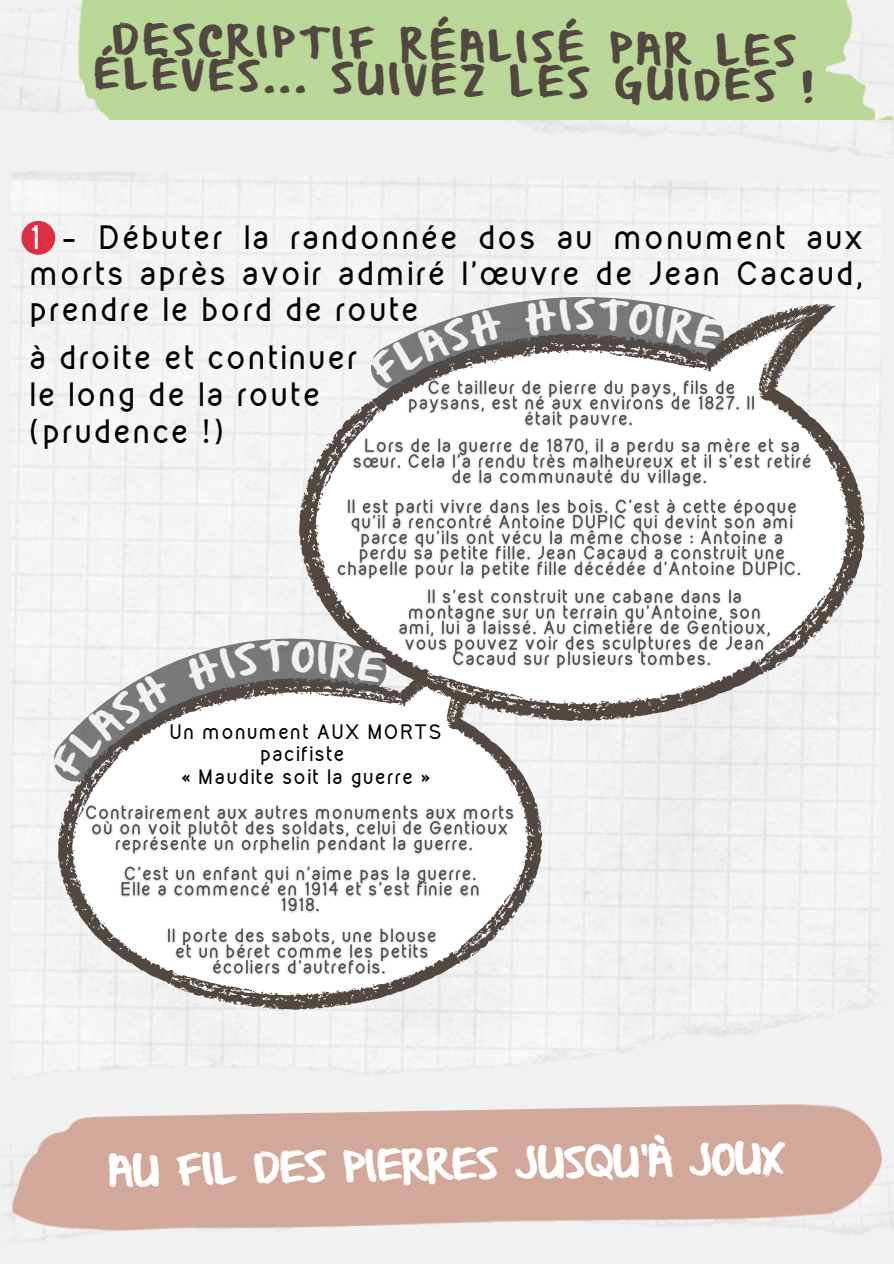
<style>
.page{position:relative;width:894px;height:1264px;background:#fff}
.page>*{position:absolute;margin:0;border:0;box-sizing:border-box;transform-origin:0 0}
.t1{font:34.95px/35px "From Where You Are";color:#534741;text-align:center}
.t2{font:34.95px "From Where You Are";color:#fff}
.t3{font:33.6px "From Where You Are";color:#f1f1f1}
.t4{font:700 29.1px/36px "Kirvy";letter-spacing:.08em;color:#000;text-align:justify}
.t5{font:700 18px/22.6px "Kirvy";letter-spacing:.08em;color:#000;text-align:center}
.s1{color:#fff}
</style>
<div class="page">
<div style="left:0;top:120px;width:893px;height:146px;background:#f1f1f1"></div>
<div style="left:0;top:1045px;width:893px;height:218px;background:#f1f1f1"></div>
<svg style="left:21px;top:221px;width:34px;height:34px"></svg>
<svg style="left:50px;top:721px;width:499px;height:298px"></svg>
<svg style="left:298px;top:303px;width:567px;height:418px"></svg>
<img style="left:0;top:0;width:893px;height:120px">
<img style="left:404px;top:376px;width:356px;height:57px">
<img style="left:332px;top:495px;width:477px;height:88px">
<img style="left:348px;top:434px;width:467px;height:57px">
<img style="left:394px;top:585px;width:380px;height:88px">
<img style="left:80px;top:801px;width:437px;height:57px">
<img style="left:116px;top:862px;width:368px;height:55px">
<img style="left:162px;top:924px;width:279px;height:55px">
<svg style="left:35px;top:600px;width:357px;height:187px"></svg>
<img style="left:11px;top:1102px;width:871px;height:130px">
<svg style="left:365px;top:281px;width:360px;height:110px"></svg>
<svg style="left:48px;top:670px;width:126px;height:111px"></svg>
<svg style="left:183px;top:638px;width:204px;height:54px;background:#7e7d7c"></svg>
<h2 class="t1" style="left:94px;top:26px;width:721px;rotate:1deg">DESCRIPTIF RÉALISÉ PAR LES<br>ÉLÈVES... SUIVEZ LES GUIDES !</h2>
<p class="t4" style="left:30px;top:219px;width:834px"><span class="s1">1</span> – Débuter la randonnée dos au monument aux morts après avoir admiré l’œuvre de Jean Cacaud, prendre le bord de route</p>
<p class="t3" style="left:574px;top:299px;width:23px">S</p>
<h1 class="t4" style="left:30px;top:338px;width:329px;line-height:37.2px;text-align:left">à droite et continuer le long de la route (prudence !)</h1>
<p class="t5" style="left:170px;top:720px;width:273px">Un monument AUX MORTS pacifiste<br>« Maudite soit la guerre »</p>
<p class="t2" style="left:108px;top:1154px;width:678px;rotate:-1deg">AU FIL DES PIERRES JUSQU’À JOUX</p>
</div>
